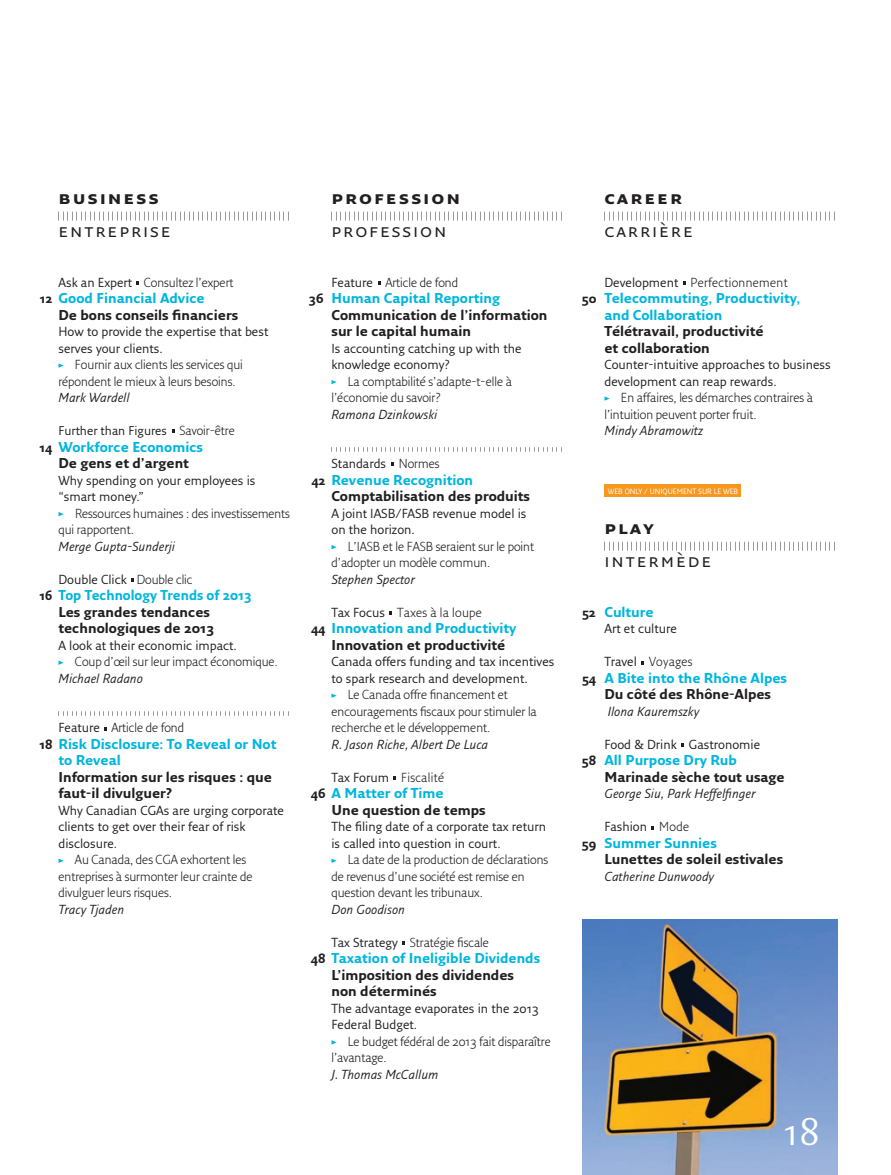
<style>
.page{position:relative;width:891px;height:1175px;background:#fff}
.page>*{position:absolute;margin:0;border:0;box-sizing:border-box;transform-origin:0 0}
.t1{font:37.5px "Fresco";color:#fff}
.t2{font:19.5px "Fresco Sans SC";letter-spacing:.1em;color:#231f20}
.t3{font:700 19.5px "Fresco Sans SC";letter-spacing:.1em;color:#231f20}
.t4{font:700 13.8px/16.5px "Fresco Sans";color:#231f20}
.t5{font:700 13.8px/16.5px "Fresco Sans";color:#00b6de}
.t6{font:300 12.75px/16.5px "Fresco Sans";color:#231f20}
.t7{font:12.75px/16.5px "Fresco Sans";color:#231f20}
.t8{font:italic 12.75px "Fresco Sans";color:#231f20}
.t9{font:300 12.75px "Fresco Sans";letter-spacing:.025em;color:#231f20}
.t10{font:12.3px "Fresco Sans";color:#231f20}
.t11{font:7.5px "Fresco Sans";color:#fff}
.s1{font-weight:400}
.s2{font-size:12.75px}
.s3{color:#00b6de}
.s4{font-weight:300;font-size:12.75px}
.s5{font-size:12.75px;color:#231f20}
.s6{color:#231f20}
.s7{font-weight:300}
</style>
<div class="page">
<img style="left:582px;top:919px;width:255px;height:255px">
<svg style="left:58px;top:212px;width:231px;height:8px"></svg>
<svg style="left:58px;top:711px;width:231px;height:5px"></svg>
<svg style="left:58px;top:363px;width:6px;height:5px"></svg>
<svg style="left:58px;top:512px;width:6px;height:4px"></svg>
<svg style="left:58px;top:660px;width:6px;height:5px"></svg>
<svg style="left:58px;top:858px;width:6px;height:5px"></svg>
<svg style="left:336px;top:212px;width:226px;height:8px"></svg>
<svg style="left:336px;top:447px;width:226px;height:5px"></svg>
<svg style="left:331px;top:380px;width:6px;height:4px"></svg>
<svg style="left:331px;top:545px;width:6px;height:4px"></svg>
<svg style="left:331px;top:693px;width:6px;height:5px"></svg>
<svg style="left:331px;top:858px;width:6px;height:5px"></svg>
<svg style="left:331px;top:1040px;width:6px;height:4px"></svg>
<svg style="left:604px;top:212px;width:231px;height:8px"></svg>
<svg style="left:604px;top:542px;width:231px;height:8px"></svg>
<svg style="left:604px;top:396px;width:6px;height:5px"></svg>
<div style="left:605px;top:484px;width:136px;height:13px;background:#f7971d"></div>
<h2 class="t3" style="left:59px;top:186px;width:102px">business</h2>
<h2 class="t2" style="left:59px;top:219px;width:114px">entreprise</h2>
<p class="t6" style="left:59px;top:273px;width:176px"><span class="s1">Ask an Expert</span> Consultez l’expert</p>
<p class="t4" style="left:58px;top:290px;width:181px;text-indent:-19px"><span class="s2">12</span> <span class="s3">Good Financial Advice<br></span>De bons conseils financiers</p>
<p class="t7" style="left:59px;top:323px;width:211px">How to provide the expertise that best serves your clients.</p>
<p class="t6" style="left:58px;top:356px;width:186px;text-indent:16px">Fournir aux clients les services qui répondent le mieux à leurs besoins.</p>
<p class="t8" style="left:58px;top:390px;width:73px">Mark Wardell</p>
<p class="t10" style="left:58px;top:423px;width:178px">Further than Figures <span class="s4">Savoir-être</span></p>
<p class="t5" style="left:40px;top:438px;width:165px;text-align:center"><span class="s5">14</span> Workforce Economics<br><span class="s6">De gens et d’argent</span></p>
<p class="t7" style="left:59px;top:472px;width:199px">Why spending on your employees is “smart money.”</p>
<p class="t6" style="left:59px;top:504px;width:233px;text-indent:16px">Ressources humaines : des investissements qui rapportent.</p>
<p class="t8" style="left:59px;top:538px;width:118px">Merge Gupta-Sunderji</p>
<p class="t7" style="left:59px;top:571px;width:136px">Double Click <span class="s7">Double clic</span></p>
<p class="t4" style="left:59px;top:587px;width:195px;text-indent:-19px"><span class="s2">16</span> <span class="s3">Top Technology Trends of 2013<br></span>Les grandes tendances technologiques de 2013</p>
<p class="t7" style="left:59px;top:637px;width:180px">A look at their economic impact.</p>
<p class="t6" style="left:75px;top:653px;width:204px">Coup d’œil sur leur impact économique.</p>
<p class="t8" style="left:59px;top:670px;width:86px">Michael Radano</p>
<p class="t6" style="left:59px;top:719px;width:127px"><span class="s1">Feature</span> Article de fond</p>
<p class="t5" style="left:58px;top:735px;width:219px;text-indent:-19px"><span class="s5">18</span> Risk Disclosure: To Reveal or Not to Reveal</p>
<p class="t4" style="left:58px;top:768px;width:215px">Information sur les risques : que faut-il divulguer?</p>
<p class="t7" style="left:59px;top:802px;width:227px">Why Canadian CGAs are urging corporate clients to get over their fear of risk disclosure.</p>
<p class="t6" style="left:58px;top:851px;width:195px;text-indent:16px">Au Canada, des CGA exhortent les entreprises à surmonter leur crainte de divulguer leurs risques.</p>
<p class="t8" style="left:58px;top:901px;width:67px">Tracy Tjaden</p>
<h2 class="t3" style="left:332px;top:186px;width:130px">profession</h2>
<h2 class="t2" style="left:332px;top:219px;width:116px">profession</h2>
<p class="t6" style="left:332px;top:273px;width:128px"><span class="s1">Feature</span> Article de fond</p>
<p class="t4" style="left:331px;top:290px;width:218px;text-indent:-22px"><span class="s2">36</span> <span class="s3">Human Capital Reporting<br></span>Communication de l’information sur le capital humain</p>
<p class="t7" style="left:332px;top:340px;width:192px">Is accounting catching up with the knowledge economy?</p>
<p class="t6" style="left:331px;top:372px;width:182px;text-indent:16px">La comptabilité s’adapte-t-elle à l’économie du savoir?</p>
<p class="t8" style="left:331px;top:406px;width:107px">Ramona Dzinkowski</p>
<p class="t7" style="left:331px;top:455px;width:109px">Standards <span class="s7">Normes</span></p>
<p class="t4" style="left:331px;top:471px;width:200px;text-indent:-20px"><span class="s2">42</span> <span class="s3">Revenue Recognition<br></span>Comptabilisation des produits</p>
<p class="t7" style="left:332px;top:505px;width:197px">A joint IASB/FASB revenue model is on the horizon.</p>
<p class="t6" style="left:331px;top:537px;width:204px;text-indent:16px">L’IASB et le FASB seraient sur le point d’adopter un modèle commun.</p>
<p class="t8" style="left:331px;top:571px;width:85px">Stephen Spector</p>
<p class="t9" style="left:331px;top:604px;width:152px"><span class="s1">Tax Focus</span> Taxes à la loupe</p>
<p class="t5" style="left:331px;top:620px;width:186px;text-indent:-20px"><span class="s5">44</span> Innovation and Productivity<br><span class="s6">Innovation et productivité</span></p>
<p class="t7" style="left:332px;top:653px;width:224px">Canada offers funding and tax incentives to spark research and development.</p>
<p class="t6" style="left:331px;top:686px;width:207px;text-indent:16px">Le Canada offre financement et encouragements fiscaux pour stimuler la recherche et le développement.</p>
<p class="t8" style="left:331px;top:736px;width:158px">R. Jason Riche, Albert De Luca</p>
<p class="t9" style="left:331px;top:769px;width:114px"><span class="s1">Tax Forum</span> Fiscalité</p>
<p class="t4" style="left:331px;top:785px;width:156px;text-indent:-21px"><span class="s2">46</span> <span class="s3">A Matter of Time<br></span>Une question de temps</p>
<p class="t7" style="left:332px;top:818px;width:216px">The filing date of a corporate tax return is called into question in court.</p>
<p class="t6" style="left:331px;top:851px;width:218px;text-indent:16px">La date de la production de déclarations de revenus d’une société est remise en question devant les tribunaux.</p>
<p class="t8" style="left:331px;top:901px;width:75px">Don Goodison</p>
<p class="t6" style="left:331px;top:933px;width:159px"><span class="s1">Tax Strategy</span> Stratégie fiscale</p>
<p class="t4" style="left:331px;top:950px;width:210px;text-indent:-21px"><span class="s2">48</span> <span class="s3">Taxation of Ineligible Dividends<br></span>L’imposition des dividendes non déterminés</p>
<p class="t7" style="left:332px;top:1000px;width:209px">The advantage evaporates in the 2013<br>Federal Budget.</p>
<p class="t6" style="left:331px;top:1032px;width:221px;text-indent:16px">Le budget fédéral de 2013 fait disparaître l’avantage.</p>
<p class="t8" style="left:331px;top:1066px;width:109px">J. Thomas McCallum</p>
<h2 class="t3" style="left:604px;top:186px;width:79px">career</h2>
<h2 class="t2" style="left:604px;top:219px;width:90px">carrière</h2>
<p class="t9" style="left:605px;top:274px;width:185px"><span class="s1">Development</span> Perfectionnement</p>
<p class="t5" style="left:604px;top:290px;width:197px;text-indent:-22px"><span class="s5">50</span> Telecommuting, Productivity, and Collaboration</p>
<p class="t4" style="left:604px;top:323px;width:161px">Télétravail, productivité et collaboration</p>
<p class="t7" style="left:605px;top:356px;width:228px">Counter-intuitive approaches to business development can reap rewards.</p>
<p class="t6" style="left:604px;top:389px;width:210px;text-indent:16px">En affaires, les démarches contraires à l’intuition peuvent porter fruit.</p>
<p class="t8" style="left:604px;top:423px;width:100px">Mindy Abramowitz</p>
<p class="t11" style="left:608px;top:486px;width:132px">WEB ONLY / UNIQUEMENT SUR LE WEB</p>
<h2 class="t3" style="left:604px;top:516px;width:51px">play</h2>
<h2 class="t2" style="left:604px;top:549px;width:108px">intermède</h2>
<p class="t5" style="left:582px;top:603px;width:73px"><span class="s5">52</span> Culture</p>
<p class="t7" style="left:605px;top:620px;width:74px">Art et culture</p>
<p class="t6" style="left:605px;top:653px;width:90px"><span class="s1">Travel</span> Voyages</p>
<p class="t5" style="left:582px;top:669px;width:207px;text-align:center"><span class="s5">54</span> A Bite into the Rhône Alpes<br><span class="s6">Du côté des Rhône-Alpes</span></p>
<p class="t8" style="left:608px;top:703px;width:93px">Ilona Kauremszky</p>
<p class="t7" style="left:605px;top:736px;width:157px">Food &amp; Drink Gastronomie</p>
<p class="t4" style="left:604px;top:752px;width:182px;text-indent:-22px"><span class="s2">58</span> <span class="s3">All Purpose Dry Rub<br></span>Marinade sèche tout usage</p>
<p class="t8" style="left:605px;top:786px;width:152px">George Siu, Park Heffelfinger</p>
<p class="t7" style="left:605px;top:818px;width:86px">Fashion <span class="s7">Mode</span></p>
<p class="t4" style="left:604px;top:834px;width:180px;text-indent:-22px"><span class="s2">59</span> <span class="s3">Summer Sunnies<br></span>Lunettes de soleil estivales</p>
<p class="t8" style="left:605px;top:868px;width:111px">Catherine Dunwoody</p>
<h1 class="t1" style="left:784px;top:1109px;width:38px">18</h1>
</div>
